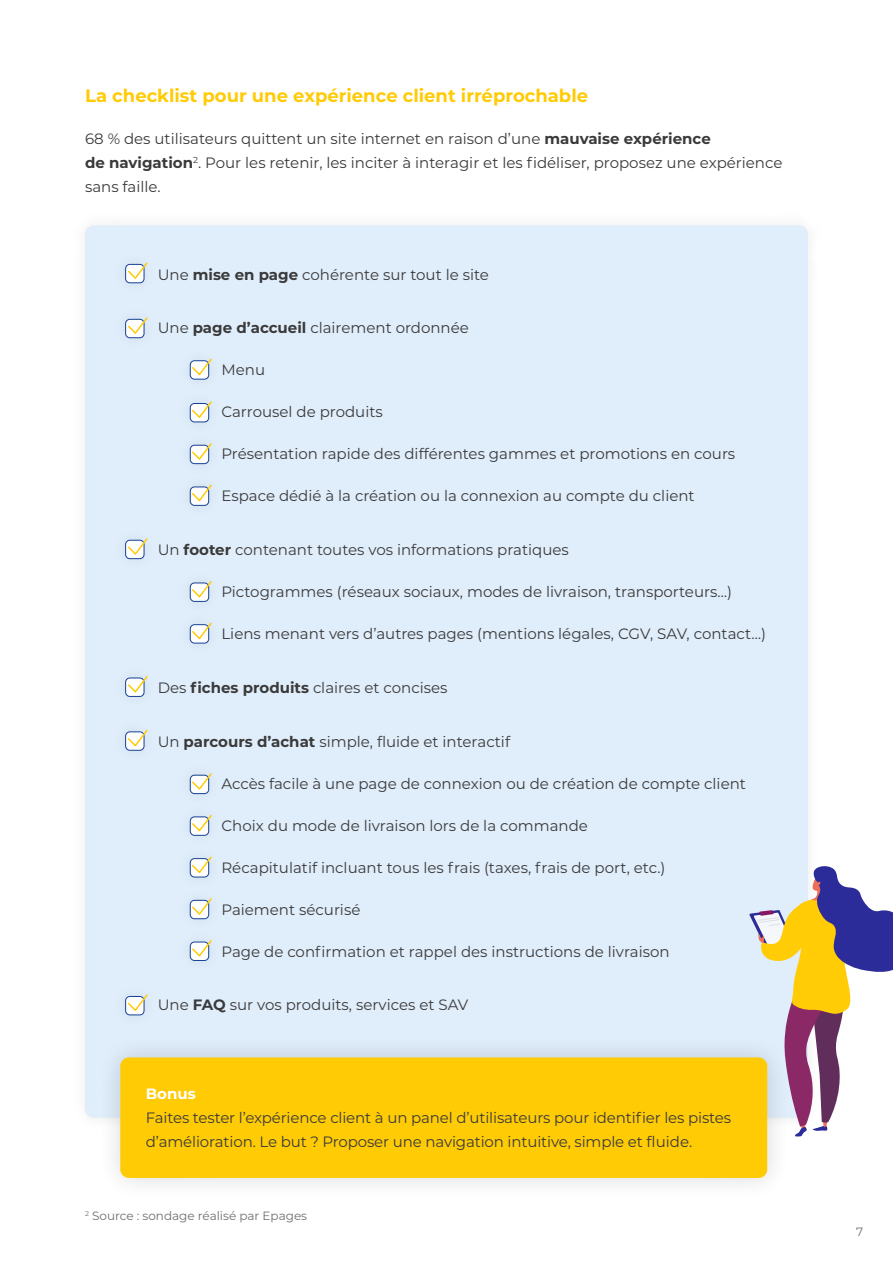
<style>
.page{position:relative;width:893px;height:1263px;background:#fff}
.page>*{position:absolute;margin:0;border:0;box-sizing:border-box;transform-origin:0 0}
.t1{font:700 18px "Montserrat";color:#ffcb05}
.t2{font:15px/24px "Montserrat";color:#3a3a3b}
.t3{font:700 15px "Montserrat";color:#fff}
.t4{font:12px "Montserrat";color:#706f6f}
.s1{font-weight:700}
</style>
<div class="page">
<div style="left:85px;top:225px;width:723px;height:893px;background:#e0edfa;border-radius:9px"></div>
<div style="left:126px;top:264px;width:18px;height:19px;background:#fff;border-radius:4px"></div>
<div style="left:125px;top:264px;width:19px;height:19px;border:1px solid #164194;border-radius:4px"></div>
<div style="left:126px;top:678px;width:18px;height:18px;background:#fff;border-radius:4px"></div>
<div style="left:125px;top:678px;width:19px;height:19px;border:1px solid #164194;border-radius:4px"></div>
<div style="left:126px;top:319px;width:18px;height:19px;background:#fff;border-radius:4px"></div>
<div style="left:125px;top:319px;width:19px;height:19px;border:1px solid #164194;border-radius:4px"></div>
<div style="left:126px;top:732px;width:18px;height:18px;background:#fff;border-radius:4px"></div>
<div style="left:125px;top:731px;width:19px;height:20px;border:1px solid #164194;border-radius:4px"></div>
<div style="left:126px;top:996px;width:18px;height:19px;background:#fff;border-radius:4px"></div>
<div style="left:125px;top:996px;width:19px;height:19px;border:1px solid #164194;border-radius:4px"></div>
<div style="left:126px;top:540px;width:18px;height:19px;background:#fff;border-radius:4px"></div>
<div style="left:125px;top:540px;width:19px;height:19px;border:1px solid #164194;border-radius:4px"></div>
<div style="left:190px;top:360px;width:19px;height:19px;border:1px solid #164194;border-radius:4px"></div>
<div style="left:190px;top:775px;width:19px;height:19px;background:#fff;border-radius:4px"></div>
<div style="left:190px;top:775px;width:19px;height:19px;border:1px solid #164194;border-radius:4px"></div>
<div style="left:190px;top:445px;width:19px;height:19px;background:#fff;border-radius:4px"></div>
<div style="left:190px;top:445px;width:19px;height:19px;border:1px solid #164194;border-radius:4px"></div>
<div style="left:190px;top:858px;width:19px;height:19px;border:1px solid #164194;border-radius:4px"></div>
<div style="left:190px;top:624px;width:19px;height:19px;border:1px solid #164194;border-radius:4px"></div>
<div style="left:190px;top:403px;width:19px;height:19px;border:1px solid #164194;border-radius:4px"></div>
<div style="left:190px;top:817px;width:19px;height:18px;background:#fff;border-radius:4px"></div>
<div style="left:190px;top:816px;width:19px;height:20px;border:1px solid #164194;border-radius:4px"></div>
<div style="left:190px;top:583px;width:19px;height:18px;background:#fff;border-radius:4px"></div>
<div style="left:190px;top:583px;width:19px;height:19px;border:1px solid #164194;border-radius:4px"></div>
<div style="left:190px;top:487px;width:19px;height:18px;background:#fff;border-radius:4px"></div>
<div style="left:190px;top:487px;width:19px;height:19px;border:1px solid #164194;border-radius:4px"></div>
<div style="left:190px;top:900px;width:19px;height:19px;background:#fff;border-radius:4px"></div>
<div style="left:190px;top:900px;width:19px;height:19px;border:1px solid #164194;border-radius:4px"></div>
<div style="left:190px;top:942px;width:19px;height:18px;background:#fff;border-radius:4px"></div>
<div style="left:190px;top:942px;width:19px;height:19px;border:1px solid #164194;border-radius:4px"></div>
<div style="left:97px;top:1034px;width:694px;height:168px;background:#000;opacity:.15"></div>
<div style="left:120px;top:1057px;width:647px;height:121px;background:#ffcb05;border-radius:9px"></div>
<svg style="left:749px;top:866px;width:144px;height:270px"></svg>
<svg style="left:127px;top:262px;width:21px;height:18px"></svg>
<svg style="left:127px;top:317px;width:21px;height:18px"></svg>
<svg style="left:127px;top:538px;width:21px;height:18px"></svg>
<svg style="left:127px;top:676px;width:21px;height:18px"></svg>
<svg style="left:127px;top:730px;width:21px;height:18px"></svg>
<svg style="left:127px;top:994px;width:21px;height:18px"></svg>
<svg style="left:191px;top:358px;width:21px;height:19px"></svg>
<svg style="left:191px;top:401px;width:21px;height:19px"></svg>
<svg style="left:191px;top:443px;width:21px;height:18px"></svg>
<svg style="left:191px;top:484px;width:21px;height:19px"></svg>
<svg style="left:191px;top:581px;width:21px;height:18px"></svg>
<svg style="left:191px;top:773px;width:21px;height:18px"></svg>
<svg style="left:191px;top:815px;width:21px;height:18px"></svg>
<svg style="left:191px;top:856px;width:21px;height:19px"></svg>
<svg style="left:191px;top:898px;width:21px;height:18px"></svg>
<svg style="left:191px;top:940px;width:21px;height:18px"></svg>
<svg style="left:191px;top:622px;width:21px;height:19px"></svg>
<p class="t1" style="left:85px;top:83px;width:505px">La checklist pour une expérience client irréprochable</p>
<p class="t2" style="left:85px;top:126px;width:699px">68 % des utilisateurs quittent un site internet en raison d’une <span class="s1">mauvaise expérience<br>de navigation</span><sup>2</sup>. Pour les retenir, les inciter à interagir et les fidéliser, proposez une expérience sans faille.</p>
<p class="t2" style="left:158px;top:262px;width:333px">Une <span class="s1">mise en page</span> cohérente sur tout le site</p>
<p class="t2" style="left:158px;top:315px;width:313px">Une <span class="s1">page d’accueil</span> clairement ordonnée</p>
<p class="t2" style="left:221px;top:357px;width:45px">Menu</p>
<p class="t2" style="left:221px;top:399px;width:163px">Carrousel de produits</p>
<p class="t2" style="left:221px;top:441px;width:515px">Présentation rapide des différentes gammes et promotions en cours</p>
<p class="t2" style="left:221px;top:483px;width:475px">Espace dédié à la création ou la connexion au compte du client</p>
<p class="t2" style="left:158px;top:537px;width:413px">Un <span class="s1">footer</span> contenant toutes vos informations pratiques</p>
<p class="t2" style="left:221px;top:579px;width:512px">Pictogrammes (réseaux sociaux, modes de livraison, transporteurs…)</p>
<p class="t2" style="left:221px;top:621px;width:546px">Liens menant vers d’autres pages (mentions légales, CGV, SAV, contact…)</p>
<p class="t2" style="left:158px;top:675px;width:291px">Des <span class="s1">fiches produits</span> claires et concises</p>
<p class="t2" style="left:158px;top:729px;width:354px">Un <span class="s1">parcours d’achat</span> simple, fluide et interactif</p>
<p class="t2" style="left:221px;top:771px;width:526px">Accès facile à une page de connexion ou de création de compte client</p>
<p class="t2" style="left:221px;top:813px;width:368px">Choix du mode de livraison lors de la commande</p>
<p class="t2" style="left:221px;top:855px;width:446px">Récapitulatif incluant tous les frais (taxes, frais de port, etc.)</p>
<p class="t2" style="left:221px;top:897px;width:140px">Paiement sécurisé</p>
<p class="t2" style="left:221px;top:939px;width:450px">Page de confirmation et rappel des instructions de livraison</p>
<p class="t2" style="left:158px;top:993px;width:312px">Une <span class="s1">FAQ</span> sur vos produits, services et SAV</p>
<p class="t3" style="left:146px;top:1083px;width:51px">Bonus</p>
<p class="t2" style="left:146px;top:1105px;width:587px">Faites tester l’expérience client à un panel d’utilisateurs pour identifier les pistes d’amélioration. Le but ? Proposer une navigation intuitive, simple et fluide.</p>
<p class="t4" style="left:85px;top:1207px;width:224px"><sup>2</sup> Source : sondage réalisé par Epages</p>
<p class="t4" style="left:856px;top:1224px;width:9px">7</p>
</div>
